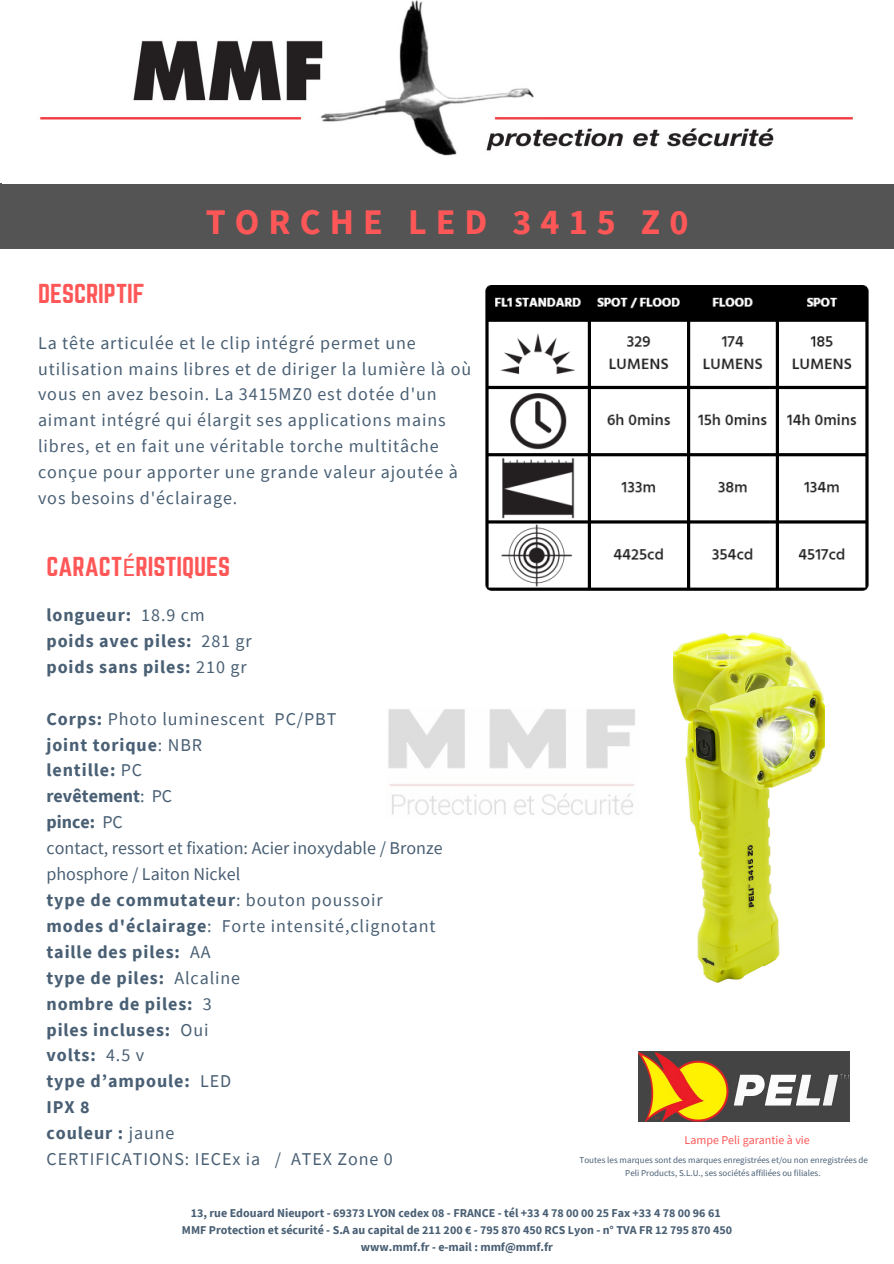
<style>
.page{position:relative;width:894px;height:1264px;background:#fff}
.page>*{position:absolute;margin:0;border:0;box-sizing:border-box;transform-origin:0 0}
.t1{font:700 36px "Source Sans Pro";letter-spacing:.25em;color:#ff5757}
.t2{font:24px "Norwester";color:#ff5757}
.t3{font:18px/26px "Source Sans Pro";letter-spacing:.05em;color:#495f74}
.t4{font:700 18px/26px "Source Sans Pro";letter-spacing:.05em;color:#495f74}
.t5{font:700 12px/16.6px "Source Sans Pro";color:#495f74;text-align:center}
.t6{font:12px "Source Sans Pro";color:#ff5757}
.t7{font:9px/12.6px "Source Sans Pro";color:#495f74;text-align:center}
.s1{font-family:"Noto Sans"}
.s2{font-weight:400}
.s3{font-weight:700}
</style>
<div class="page">
<div style="left:0;top:184px;width:893px;height:64px;background:#545454"></div>
<img style="left:638px;top:1051px;width:211px;height:70px">
<img style="left:39px;top:0;width:814px;height:156px">
<img style="left:388px;top:709px;width:247px;height:106px">
<img style="left:673px;top:632px;width:150px;height:350px">
<img style="left:485px;top:285px;width:384px;height:306px">
<h1 class="t1" style="left:206px;top:199px;width:484px">TORCHE LED 3415 Z0</h1>
<h2 class="t2" style="left:38px;top:282px;width:108px">DESCRIPTIF</h2>
<p class="t3" style="left:38px;top:329px;width:434px">La tête articulée et le clip intégré permet une utilisation mains libres et de diriger la lumière là où vous en avez besoin. La 3415MZ0 est dotée d'un aimant intégré qui élargit ses applications mains libres, et en fait une véritable torche multitâche conçue pour apporter une grande valeur ajoutée à vos besoins d'éclairage.</p>
<h2 class="t2" style="left:46px;top:554px;width:185px">CARACT<span class="s1">É</span>RISTIQUES</h2>
<p class="t4" style="left:46px;top:601px;width:207px">longueur: <span class="s2">18.9 cm </span>poids avec piles: <span class="s2">281 gr </span>poids sans piles: <span class="s2">210 gr</span></p>
<p class="t3" style="left:46px;top:705px;width:397px"><span class="s3">Corps:</span> Photo luminescent PC/PBT<br><span class="s3">joint torique</span>: NBR<br><span class="s3">lentille:</span> PC<br><span class="s3">revêtement</span>: PC<br><span class="s3">pince:</span> PC<br>contact, ressort et fixation: Acier inoxydable / Bronze phosphore / Laiton Nickel<br><span class="s3">type de commutateur</span>: bouton poussoir <span class="s3">modes d'éclairage</span>: Forte intensité,clignotant <span class="s3">taille des piles:</span> AA<br><span class="s3">type de piles:</span> Alcaline<br><span class="s3">nombre de piles:</span> 3<br><span class="s3">piles incluses:</span> Oui<br><span class="s3">volts:</span> 4.5 v<br><span class="s3">type d’ampoule:</span> LED<br><span class="s3">IPX 8<br>couleur :</span> jaune<br>CERTIFICATIONS: IECEx ia / ATEX Zone 0</p>
<p class="t6" style="left:684px;top:1132px;width:127px">Lampe Peli garantie à vie</p>
<p class="t7" style="left:579px;top:1153px;width:290px">Toutes les marques sont des marques enregistrées et/ou non enregistrées de<br>Peli Products, S.L.U., ses sociétés affiliées ou filiales.</p>
<p class="t5" style="left:182px;top:1204px;width:551px">13, rue Edouard Nieuport - 69373 LYON cedex 08 - FRANCE - tél +33 4 78 00 00 25 Fax +33 4 78 00 96 61<br>MMF Protection et sécurité - S.A au capital de 211 200 € - 795 870 450 RCS Lyon - n° TVA FR 12 795 870 450 www.mmf.fr - e-mail : mmf@mmf.fr</p>
</div>
